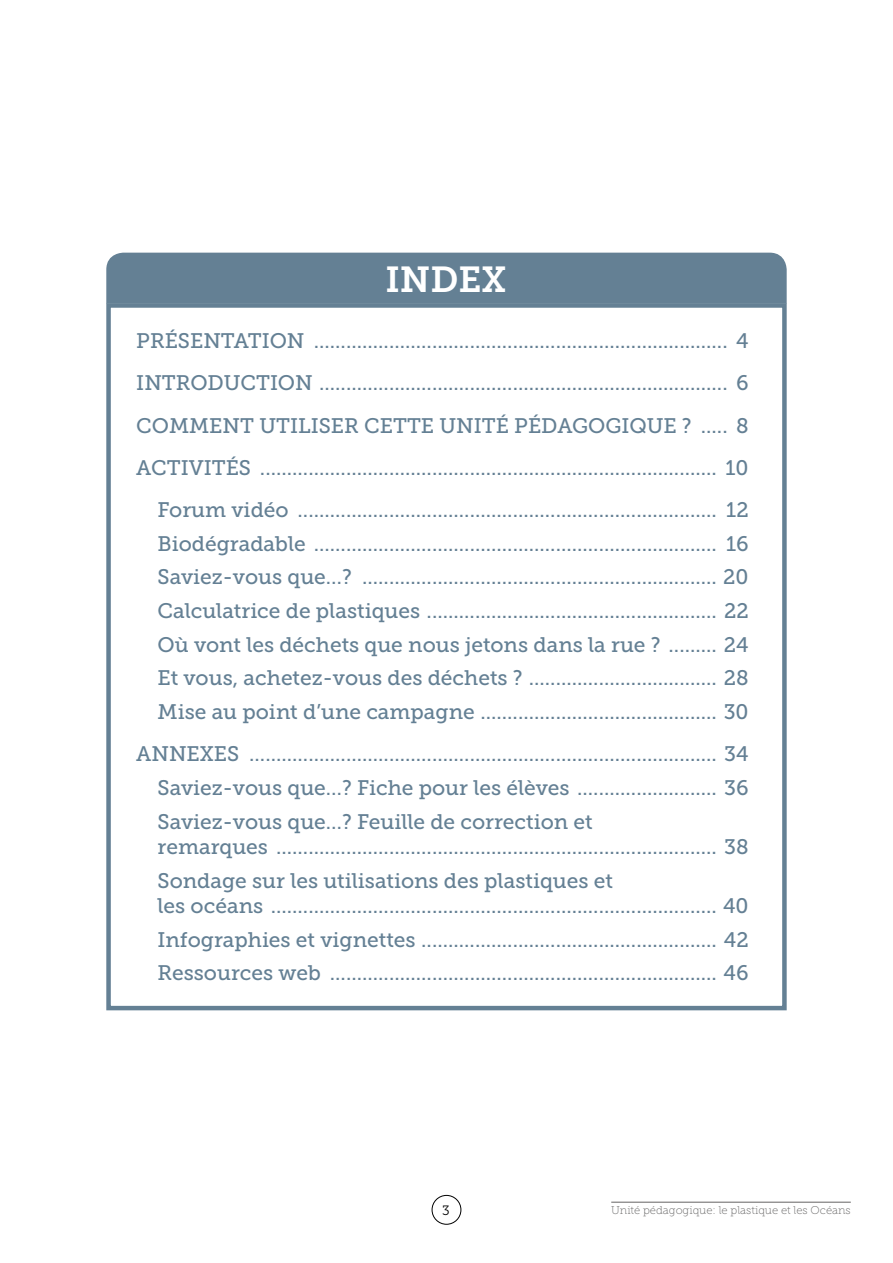
<style>
.page{position:relative;width:893px;height:1263px;background:#fff}
.page>*{position:absolute;margin:0;border:0;box-sizing:border-box;transform-origin:0 0}
.t1{font:36px "Museo Slab 700";color:#fff}
.t2{font:21px/33.8px "Museo Slab 500";color:#648094;text-align:justify}
.t3{font:13.5px "Museo Slab 300";color:#000}
.t4{font:11.25px "Museo Slab 100";color:#646363}
</style>
<div class="page">
<div style="left:432px;top:1195px;width:29px;height:30px;border:1px solid #000;border-radius:50%"></div>
<hr style="left:611px;top:1202px;width:240px;height:1px;background:#646363">
<div style="left:106px;top:303px;width:681px;height:707px;border:4px solid #648094"></div>
<div style="left:106px;top:253px;width:681px;height:51px;background:#648094"></div>
<h1 class="t1" style="left:385px;top:259px;width:122px">INDEX</h1>
<p class="t2" style="left:136px;top:320px;width:614px;line-height:42.2px;text-align:right">PRÉSENTATION ............................................................................. 4<br>INTRODUCTION ............................................................................ 6<br>COMMENT UTILISER CETTE UNITÉ PÉDAGOGIQUE ? ..... 8<br>ACTIVITÉS ..................................................................................... 10<br>Forum vidéo .............................................................................. 12</p>
<p class="t2" style="left:158px;top:527px;width:593px">Biodégradable ........................................................................... 16<br>Saviez-vous que…? .................................................................. 20<br>Calculatrice de plastiques ...................................................... 22<br>Où vont les déchets que nous jetons dans la rue ? ......... 24<br>Et vous, achetez-vous des déchets ? ................................... 28<br>Mise au point d’une campagne ............................................ 30</p>
<p class="t2" style="left:158px;top:737px;width:593px;text-indent:-21px">ANNEXES ....................................................................................... 34<br>Saviez-vous que…? Fiche pour les élèves .......................... 36<br>Saviez-vous que…? Feuille de correction et</p>
<p class="t2" style="left:158px;top:830px;width:593px">remarques .................................................................................. 38<br>Sondage sur les utilisations des plastiques et</p>
<p class="t2" style="left:158px;top:889px;width:593px">les océans ................................................................................... 40<br>Infographies et vignettes ....................................................... 42<br>Ressources web ........................................................................ 46</p>
<p class="t3" style="left:442px;top:1203px;width:9px">3</p>
<p class="t4" style="left:611px;top:1204px;width:241px">Unité pédagogique: le plastique et les Océans</p>
</div>
